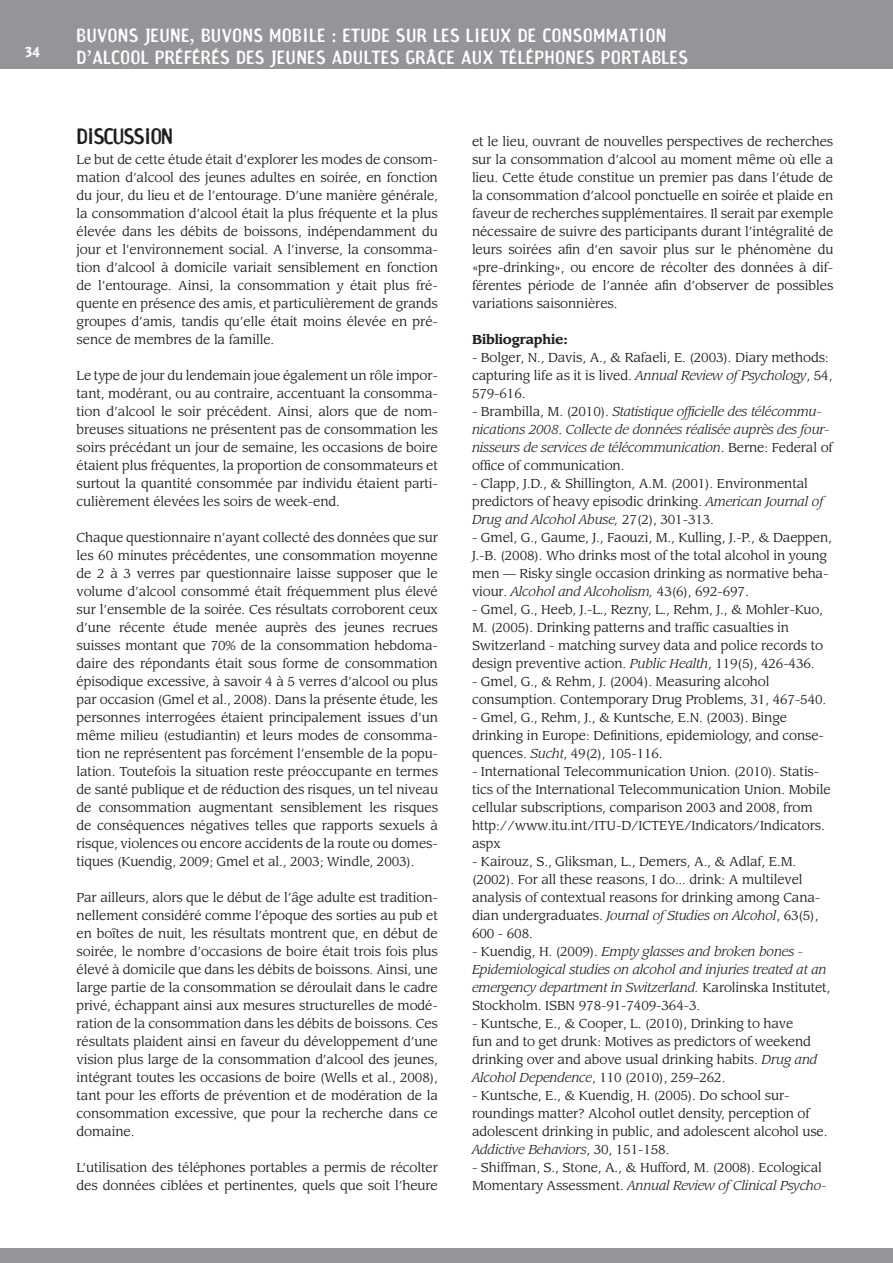
<style>
.page{position:relative;width:893px;height:1263px;background:#fff}
.page>*{position:absolute;margin:0;border:0;box-sizing:border-box;transform-origin:0 0}
.t1{font:21px "Amoebia Sans";letter-spacing:-.055em;color:#231f20}
.t2{font:18px/21.6px "Amoebia Sans";letter-spacing:.02em;color:#fff}
.t3{font:700 13.5px "Amoebia";color:#fff}
.t4{font:12.75px/18px "Leawood";letter-spacing:-.01em;color:#231f20}
.t5{font:italic 12.75px/18px "Leawood";letter-spacing:-.01em;color:#231f20}
.t6{font:700 12.75px "Leawood";letter-spacing:-.01em;color:#231f20}
.s1{font-style:italic}
.s2{font-style:normal}
</style>
<div class="page">
<div style="left:0;top:0;width:893px;height:68px;background:#939598"></div>
<div style="left:0;top:1249px;width:893px;height:14px;background:#939598"></div>
<p class="t3" style="left:26px;top:46px;width:16px">34</p>
<h2 class="t2" style="left:77px;top:26px;width:613px">BUVONS JEUNE, BUVONS MOBILE : ETUDE SUR LES LIEUX DE CONSOMMATION<br>D’ALCOOL PRÉFÉRÉS DES JEUNES ADULTES GRÂCE AUX TÉLÉPHONES PORTABLES</h2>
<h1 class="t1" style="left:77px;top:126px;width:98px">DISCUSSION</h1>
<p class="t4" style="left:77px;top:151px;width:363px;text-align:justify">Le but de cette étude était d’explorer les modes de consom&shy;mation d’alcool des jeunes adultes en soirée, en fonction du jour, du lieu et de l’entourage. D’une manière générale, la consommation d’alcool était la plus fréquente et la plus élevée dans les débits de boissons, indépendamment du jour et l’environnement social. A l’inverse, la consomma&shy;tion d’alcool à domicile variait sensiblement en fonction de l’entourage. Ainsi, la consommation y était plus fré&shy;quente en présence des amis, et particulièrement de grands groupes d’amis, tandis qu’elle était moins élevée en pré&shy;sence de membres de la famille.</p>
<p class="t4" style="left:77px;top:367px;width:363px;text-align:justify">Le type de jour du lendemain joue également un rôle impor&shy;tant, modérant, ou au contraire, accentuant la consomma&shy;tion d’alcool le soir précédent. Ainsi, alors que de nom&shy;breuses situations ne présentent pas de consommation les soirs précédant un jour de semaine, les occasions de boire étaient plus fréquentes, la proportion de consommateurs et surtout la quantité consommée par individu étaient parti&shy;culièrement élevées les soirs de week-end.</p>
<p class="t4" style="left:77px;top:529px;width:363px;text-align:justify">Chaque questionnaire n’ayant collecté des données que sur les 60 minutes précédentes, une consommation moyenne de 2 à 3 verres par questionnaire laisse supposer que le volume d’alcool consommé était fréquemment plus élevé sur l’ensemble de la soirée. Ces résultats corroborent ceux d’une récente étude menée auprès des jeunes recrues suisses montant que 70% de la consommation hebdoma&shy;daire des répondants était sous forme de consommation épisodique excessive, à savoir 4 à 5 verres d’alcool ou plus par occasion (Gmel et al., 2008). Dans la présente étude, les personnes interrogées étaient principalement issues d’un même milieu (estudiantin) et leurs modes de consomma&shy;tion ne représentent pas forcément l’ensemble de la popu&shy;lation. Toutefois la situation reste préoccupante en termes de santé publique et de réduction des risques, un tel niveau de consommation augmentant sensiblement les risques de conséquences négatives telles que rapports sexuels à risque, violences ou encore accidents de la route ou domes&shy;tiques (Kuendig, 2009; Gmel et al., 2003; Windle, 2003).</p>
<p class="t4" style="left:77px;top:889px;width:363px;text-align:justify">Par ailleurs, alors que le début de l’âge adulte est tradition&shy;nellement considéré comme l’époque des sorties au pub et en boîtes de nuit, les résultats montrent que, en début de soirée, le nombre d’occasions de boire était trois fois plus élevé à domicile que dans les débits de boissons. Ainsi, une large partie de la consommation se déroulait dans le cadre privé, échappant ainsi aux mesures structurelles de modé&shy;ration de la consommation dans les débits de boissons. Ces résultats plaident ainsi en faveur du développement d’une vision plus large de la consommation d’alcool des jeunes, intégrant toutes les occasions de boire (Wells et al., 2008), tant pour les efforts de prévention et de modération de la consommation excessive, que pour la recherche dans ce domaine.</p>
<p class="t4" style="left:77px;top:1159px;width:363px">L’utilisation des téléphones portables a permis de récolter des données ciblées et pertinentes, quels que soit l’heure</p>
<p class="t4" style="left:472px;top:133px;width:363px;text-align:justify">et le lieu, ouvrant de nouvelles perspectives de recherches sur la consommation d’alcool au moment même où elle a lieu. Cette étude constitue un premier pas dans l’étude de la consommation d’alcool ponctuelle en soirée et plaide en faveur de recherches supplémentaires. Il serait par exemple nécessaire de suivre des participants durant l’intégralité de leurs soirées afin d’en savoir plus sur le phénomène du «pre-drinking», ou encore de récolter des données à dif&shy;férentes période de l’année afin d’observer de possibles variations saisonnières.</p>
<p class="t6" style="left:472px;top:334px;width:97px">Bibliographie:</p>
<p class="t4" style="left:472px;top:350px;width:362px">- Bolger, N., Davis, A., &amp; Rafaeli, E. (2003). Diary methods: capturing life as it is lived. <span class="s1">Annual Review of Psychology</span>, 54,<br>579-616.</p>
<p class="t5" style="left:472px;top:404px;width:362px"><span class="s2">- Brambilla, M. (2010).</span> Statistique officielle des télécommu&shy;nications 2008<span class="s2">.</span> Collecte de données réalisée auprès des four&shy;nisseurs de services de télécommunication<span class="s2">. Berne: Federal of office of communication.</span></p>
<p class="t4" style="left:472px;top:476px;width:353px">- Clapp, J.D., &amp; Shillington, A.M. (2001). Environmental predictors of heavy episodic drinking. <span class="s1">American Journal of<br>Drug and Alcohol Abuse,</span> 27(2), 301-313.</p>
<p class="t4" style="left:472px;top:530px;width:362px">- Gmel, G., Gaume, J., Faouzi, M., Kulling, J.-P., &amp; Daeppen, J.-B. (2008). Who drinks most of the total alcohol in young men — Risky single occasion drinking as normative beha&shy;viour. <span class="s1">Alcohol and Alcoholism,</span> 43(6), 692-697.</p>
<p class="t4" style="left:472px;top:602px;width:353px">- Gmel, G., Heeb, J.-L., Rezny, L., Rehm, J., &amp; Mohler-Kuo, M. (2005). Drinking patterns and traffic casualties in Switzerland - matching survey data and police records to design preventive action. <span class="s1">Public Health</span>, 119(5), 426-436.</p>
<p class="t4" style="left:472px;top:674px;width:356px">- Gmel, G., &amp; Rehm, J. (2004). Measuring alcohol consumption. Contemporary Drug Problems, 31, 467-540.</p>
<p class="t4" style="left:472px;top:710px;width:354px">- Gmel, G., Rehm, J., &amp; Kuntsche, E.N. (2003). Binge drinking in Europe: Definitions, epidemiology, and conse&shy;quences. <span class="s1">Sucht</span>, 49(2), 105-116.</p>
<p class="t4" style="left:472px;top:764px;width:360px">- International Telecommunication Union. (2010). Statis&shy;tics of the International Telecommunication Union. Mobile cellular subscriptions, comparison 2003 and 2008, from http://www.itu.int/ITU-D/ICTEYE/Indicators/Indicators. aspx</p>
<p class="t4" style="left:472px;top:854px;width:350px">- Kairouz, S., Gliksman, L., Demers, A., &amp; Adlaf, E.M. (2002). For all these reasons, I do... drink: A multilevel analysis of contextual reasons for drinking among Cana&shy;dian undergraduates. <span class="s1">Journal of Studies on Alcohol</span>, 63(5), 600 - 608.</p>
<p class="t5" style="left:472px;top:944px;width:360px"><span class="s2">- Kuendig, H. (2009).</span> Empty glasses and broken bones - Epidemiological studies on alcohol and injuries treated at an emergency department in Switzerland. <span class="s2">Karolinska Institutet, Stockholm. ISBN 978-91-7409-364-3.</span></p>
<p class="t4" style="left:472px;top:1016px;width:347px">- Kuntsche, E., &amp; Cooper, L. (2010), Drinking to have<br>fun and to get drunk: Motives as predictors of weekend drinking over and above usual drinking habits. <span class="s1">Drug and Alcohol Dependence</span>, 110 (2010), 259–262.</p>
<p class="t4" style="left:472px;top:1088px;width:357px">- Kuntsche, E., &amp; Kuendig, H. (2005). Do school sur&shy;roundings matter? Alcohol outlet density, perception of adolescent drinking in public, and adolescent alcohol use.<br><span class="s1">Addictive Behaviors</span>, 30, 151-158.</p>
<p class="t4" style="left:472px;top:1160px;width:356px">- Shiffman, S., Stone, A., &amp; Hufford, M. (2008). Ecological<br>Momentary Assessment. <span class="s1">Annual Review of Clinical Psycho-</span></p>
</div>
